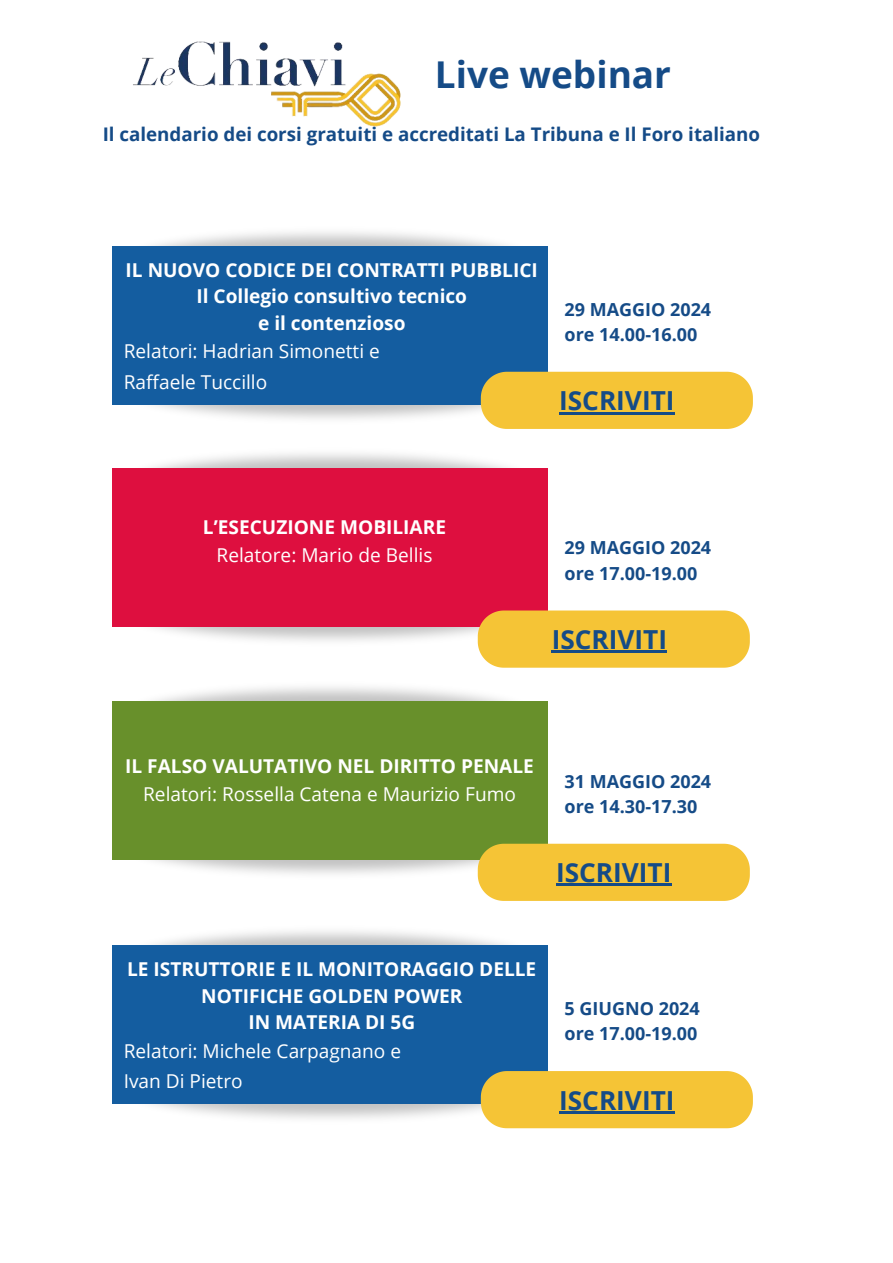
<style>
.page{position:relative;width:893px;height:1263px;background:#fff}
.page>*{position:absolute;margin:0;border:0;box-sizing:border-box;transform-origin:0 0}
.t1{font:700 36.97px "Open Sans";color:#154b87}
.t2{font:700 26.25px "Open Sans";color:#154b87}
.t3{font:700 19.12px/26.5px "Open Sans";color:#fff;text-align:center}
.t4{font:19.12px "Open Sans";color:#fff}
.t5{font:700 18.75px "Open Sans";color:#154b87}
.t6{font:700 18px/25.2px "Open Sans";color:#154b87}
</style>
<div class="page">
<img style="left:133px;top:41px;width:268px;height:86px">
<img style="left:112px;top:363px;width:444px;height:56px">
<img style="left:154px;top:232px;width:394px;height:56px">
<div style="left:112px;top:246px;width:435px;height:158px;background:#145da0"></div>
<div style="left:481px;top:372px;width:272px;height:57px;background:#f5c436"></div>
<hr style="left:559px;top:412px;width:115px;height:2px;background:#154b87">
<img style="left:112px;top:585px;width:436px;height:60px">
<img style="left:152px;top:427px;width:404px;height:82px">
<div style="left:112px;top:468px;width:435px;height:158px;background:#de0f3f"></div>
<svg style="left:478px;top:610px;width:272px;height:58px;background:#f3c23d"></svg>
<hr style="left:552px;top:651px;width:115px;height:2px;background:#154b87">
<img style="left:112px;top:818px;width:444px;height:60px">
<img style="left:154px;top:660px;width:402px;height:83px">
<div style="left:112px;top:701px;width:435px;height:158px;background:#68902b"></div>
<div style="left:478px;top:844px;width:272px;height:57px;background:#f5c436"></div>
<hr style="left:556px;top:884px;width:115px;height:2px;background:#154b87">
<img style="left:152px;top:1062px;width:404px;height:67px">
<img style="left:112px;top:931px;width:436px;height:56px">
<div style="left:112px;top:946px;width:435px;height:158px;background:#145da0"></div>
<div style="left:481px;top:1071px;width:272px;height:57px;background:#f5c436"></div>
<hr style="left:559px;top:1111px;width:115px;height:2px;background:#154b87">
<h1 class="t1" style="left:435px;top:48px;width:238px">Live webinar</h1>
<h3 class="t5" style="left:103px;top:121px;width:659px">Il calendario dei corsi gratuiti e accreditati La Tribuna e Il Foro italiano</h3>
<p class="t3" style="left:126px;top:256px;width:414px">IL NUOVO CODICE DEI CONTRATTI PUBBLICI</p>
<p class="t3" style="left:196px;top:283px;width:272px">Il Collegio consultivo tecnico</p>
<p class="t3" style="left:258px;top:309px;width:149px">e il contenzioso</p>
<p class="t4" style="left:124px;top:338px;width:258px">Relatori: Hadrian Simonetti e</p>
<h3 class="t4" style="left:124px;top:368px;width:145px">Raffaele Tuccillo</h3>
<p class="t6" style="left:564px;top:296px;width:148px">29 MAGGIO 2024 ore 14.00-16.00</p>
<p class="t2" style="left:545px;top:372px;width:117px">ISCRIVITI</p>
<p class="t2" style="left:559px;top:382px;width:117px">ISCRIVITI</p>
<h2 class="t3" style="left:203px;top:513px;width:245px">L’ESECUZIONE MOBILIARE</h2>
<p class="t4" style="left:217px;top:542px;width:217px">Relatore: Mario de Bellis</p>
<h2 class="t6" style="left:564px;top:535px;width:148px">29 MAGGIO 2024 ore 17.00-19.00</h2>
<h2 class="t2" style="left:549px;top:613px;width:117px">ISCRIVITI</h2>
<p class="t2" style="left:552px;top:621px;width:117px">ISCRIVITI</p>
<h3 class="t3" style="left:125px;top:752px;width:410px">IL FALSO VALUTATIVO NEL DIRITTO PENALE</h3>
<p class="t4" style="left:143px;top:781px;width:374px">Relatori: Rossella Catena e Maurizio Fumo</p>
<p class="t6" style="left:564px;top:768px;width:148px">31 MAGGIO 2024 ore 14.30-17.30</p>
<p class="t2" style="left:549px;top:847px;width:117px">ISCRIVITI</p>
<h2 class="t2" style="left:556px;top:854px;width:117px">ISCRIVITI</h2>
<h3 class="t3" style="left:127px;top:955px;width:411px">LE ISTRUTTORIE E IL MONITORAGGIO DELLE<br>NOTIFICHE GOLDEN POWER</h3>
<p class="t3" style="left:248px;top:1008px;width:168px">IN MATERIA DI 5G</p>
<h2 class="t4" style="left:124px;top:1037px;width:279px">Relatori: Michele Carpagnano e</h2>
<h2 class="t4" style="left:124px;top:1068px;width:120px">Ivan Di Pietro</h2>
<p class="t6" style="left:564px;top:995px;width:137px">5 GIUGNO 2024 ore 17.00-19.00</p>
<p class="t2" style="left:545px;top:1071px;width:117px">ISCRIVITI</p>
<p class="t2" style="left:559px;top:1081px;width:117px">ISCRIVITI</p>
</div>
